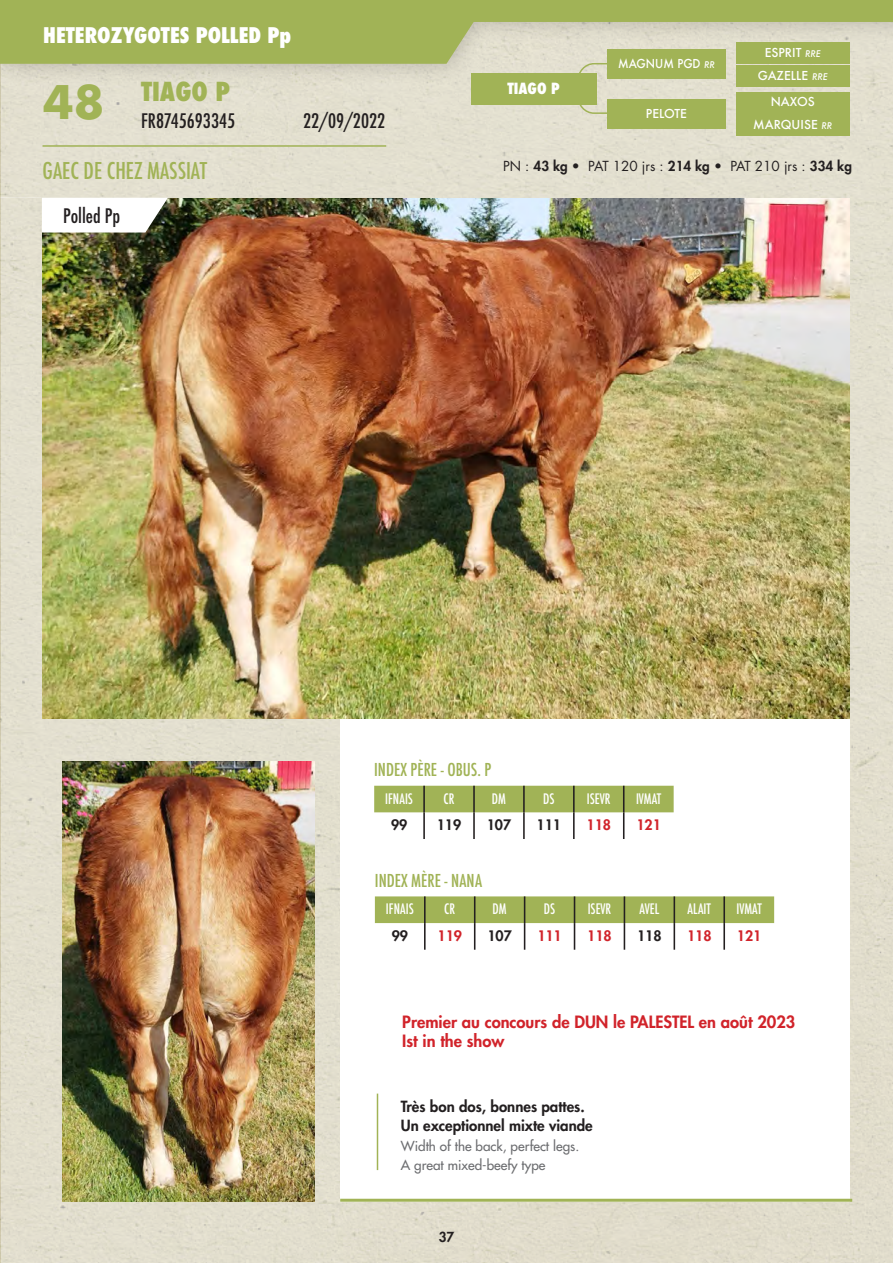
<style>
.page{position:relative;width:893px;height:1263px;background:#fff}
.page>*{position:absolute;margin:0;border:0;box-sizing:border-box;transform-origin:0 0}
.t1{font:700 45px "Futura";color:#a1b356}
.t2{font:800 condensed 25.5px "Futura";color:#a1b356}
.t3{font:500 condensed 22.5px "Futura";color:#a1b356}
.t4{font:800 condensed 21px "Futura";color:#fff}
.t5{font:500 condensed 19.5px "Futura";color:#231f20}
.t6{font:500 condensed 17.25px "Futura";color:#a1b356}
.t7{font:800 16.5px "Futura Std";color:#d1232a}
.t8{font:800 15px "Futura Std";color:#231f20}
.t9{font:800 condensed 15px "Futura";color:#fff}
.t10{font:500 condensed 14.1px "Futura";color:#fff;scale:.96 1}
.t11{font:800 14.1px "Futura Std";color:#d1232a}
.t12{font:800 14.1px "Futura Std";color:#231f20}
.t13{font:500 13.5px "Futura Std";color:#6c6d70}
.t14{font:13.5px "Futura Std";color:#231f20}
.t15{font:800 13.5px "Futura Std";color:#231f20}
.t16{font:500 12px "Futura";color:#fff}
.t17{font:500 12px "Futura";color:#fff;scale:.92 1}
.s1{font-style:italic;font-size:9px}
.s2{font-weight:800}
</style>
<div class="page">
<div style="left:1px;top:0;width:892px;height:1263px;background:#e3dfcf"></div>
<div style="left:340px;top:719px;width:510px;height:483px;background:#fff"></div>
<hr style="left:340px;top:1199px;width:512px;height:3px;background:#a1b356">
<div style="left:0;top:0;width:893px;height:86px;background:#231f20;opacity:.19"></div>
<svg style="left:0;top:0;width:893px;height:64px;fill:#a1b356"></svg>
<img style="left:43px;top:198px;width:807px;height:521px">
<img style="left:62px;top:762px;width:253px;height:440px">
<hr style="left:377px;top:1093px;width:1px;height:77px;background:#a1b356">
<svg style="left:0;top:198px;width:168px;height:34px"></svg>
<svg style="left:375px;top:896px;width:399px;height:54px"></svg>
<hr style="left:723px;top:923px;width:2px;height:27px;background:#231f20">
<div style="left:736px;top:43px;width:114px;height:21px;background:#a1b356"></div>
<div style="left:736px;top:65px;width:114px;height:22px;background:#a1b356"></div>
<div style="left:736px;top:92px;width:114px;height:21px;background:#a1b356"></div>
<div style="left:736px;top:115px;width:114px;height:21px;background:#a1b356"></div>
<svg style="left:576px;top:62px;width:60px;height:52px"></svg>
<div style="left:607px;top:50px;width:119px;height:29px;background:#a1b356"></div>
<div style="left:607px;top:99px;width:119px;height:30px;background:#a1b356"></div>
<div style="left:471px;top:74px;width:126px;height:31px;background:#a1b356"></div>
<hr style="left:43px;top:145px;width:343px;height:2px;background:#a1b356">
<svg style="left:374px;top:786px;width:300px;height:53px"></svg>
<p class="t4" style="left:43px;top:20px;width:250px">HETEROZYGOTES POLLED Pp</p>
<p class="t1" style="left:43px;top:70px;width:63px">48</p>
<p class="t2" style="left:141px;top:75px;width:90px">TIAGO P</p>
<p class="t5" style="left:141px;top:109px;width:96px">FR8745693345</p>
<p class="t5" style="left:303px;top:109px;width:84px">22/09/2022</p>
<p class="t3" style="left:43px;top:156px;width:166px">GAEC DE CHEZ MASSIAT</p>
<p class="t5" style="left:63px;top:204px;width:59px">Polled Pp</p>
<p class="t9" style="left:507px;top:78px;width:54px">TIAGO P</p>
<p class="t17" style="left:618px;top:55px;width:107px">MAGNUM PGD <span class="s1">RR</span></p>
<p class="t16" style="left:646px;top:105px;width:43px">PELOTE</p>
<p class="t16" style="left:765px;top:44px;width:58px">ESPRIT <span class="s1">RRE</span></p>
<p class="t16" style="left:758px;top:67px;width:71px">GAZELLE <span class="s1">RRE</span></p>
<p class="t16" style="left:771px;top:93px;width:46px">NAXOS</p>
<p class="t16" style="left:753px;top:116px;width:80px">MARQUISE <span class="s1">RR</span></p>
<p class="t14" style="left:503px;top:158px;width:350px">PN : <span class="s2">43 kg</span> • PAT 120 jrs : <span class="s2">214 kg</span> • PAT 210 jrs : <span class="s2">334 kg</span></p>
<p class="t6" style="left:374px;top:759px;width:119px">INDEX PÈRE - OBUS. P</p>
<p class="t10" style="left:385px;top:789px;width:30px">IFNAIS</p>
<p class="t10" style="left:444px;top:789px;width:13px">CR</p>
<p class="t10" style="left:492px;top:789px;width:16px">DM</p>
<p class="t10" style="left:543px;top:789px;width:13px">DS</p>
<p class="t10" style="left:587px;top:789px;width:26px">ISEVR</p>
<p class="t10" style="left:636px;top:789px;width:28px">IVMAT</p>
<p class="t12" style="left:391px;top:816px;width:18px">99</p>
<p class="t12" style="left:437px;top:816px;width:26px">119</p>
<p class="t12" style="left:487px;top:816px;width:26px">107</p>
<p class="t12" style="left:537px;top:816px;width:26px">111</p>
<p class="t11" style="left:586px;top:816px;width:26px">118</p>
<p class="t11" style="left:636px;top:816px;width:26px">121</p>
<p class="t6" style="left:375px;top:869px;width:109px">INDEX MÈRE - NANA</p>
<p class="t10" style="left:386px;top:900px;width:30px">IFNAIS</p>
<p class="t10" style="left:444px;top:900px;width:13px">CR</p>
<p class="t10" style="left:493px;top:900px;width:16px">DM</p>
<p class="t10" style="left:544px;top:900px;width:13px">DS</p>
<p class="t10" style="left:588px;top:900px;width:26px">ISEVR</p>
<p class="t10" style="left:639px;top:900px;width:22px">AVEL</p>
<p class="t10" style="left:688px;top:900px;width:26px">ALAIT</p>
<p class="t10" style="left:736px;top:900px;width:28px">IVMAT</p>
<p class="t12" style="left:392px;top:927px;width:18px">99</p>
<p class="t11" style="left:437px;top:927px;width:26px">119</p>
<p class="t12" style="left:487px;top:927px;width:26px">107</p>
<p class="t11" style="left:537px;top:927px;width:26px">111</p>
<p class="t11" style="left:587px;top:927px;width:26px">118</p>
<p class="t12" style="left:637px;top:927px;width:26px">118</p>
<p class="t11" style="left:687px;top:927px;width:26px">118</p>
<p class="t11" style="left:737px;top:927px;width:26px">121</p>
<p class="t7" style="left:402px;top:1011px;width:395px">Premier au concours de DUN le PALESTEL en août 2023</p>
<p class="t7" style="left:402px;top:1031px;width:104px">Ist in the show</p>
<p class="t8" style="left:401px;top:1096px;width:185px">Très bon dos, bonnes pattes.</p>
<p class="t8" style="left:401px;top:1116px;width:193px">Un exceptionnel mixte viande</p>
<p class="t13" style="left:401px;top:1137px;width:180px">Width of the back, perfect legs.</p>
<p class="t13" style="left:401px;top:1157px;width:146px">A great mixed-beefy type</p>
<p class="t15" style="left:439px;top:1229px;width:17px">37</p>
</div>
